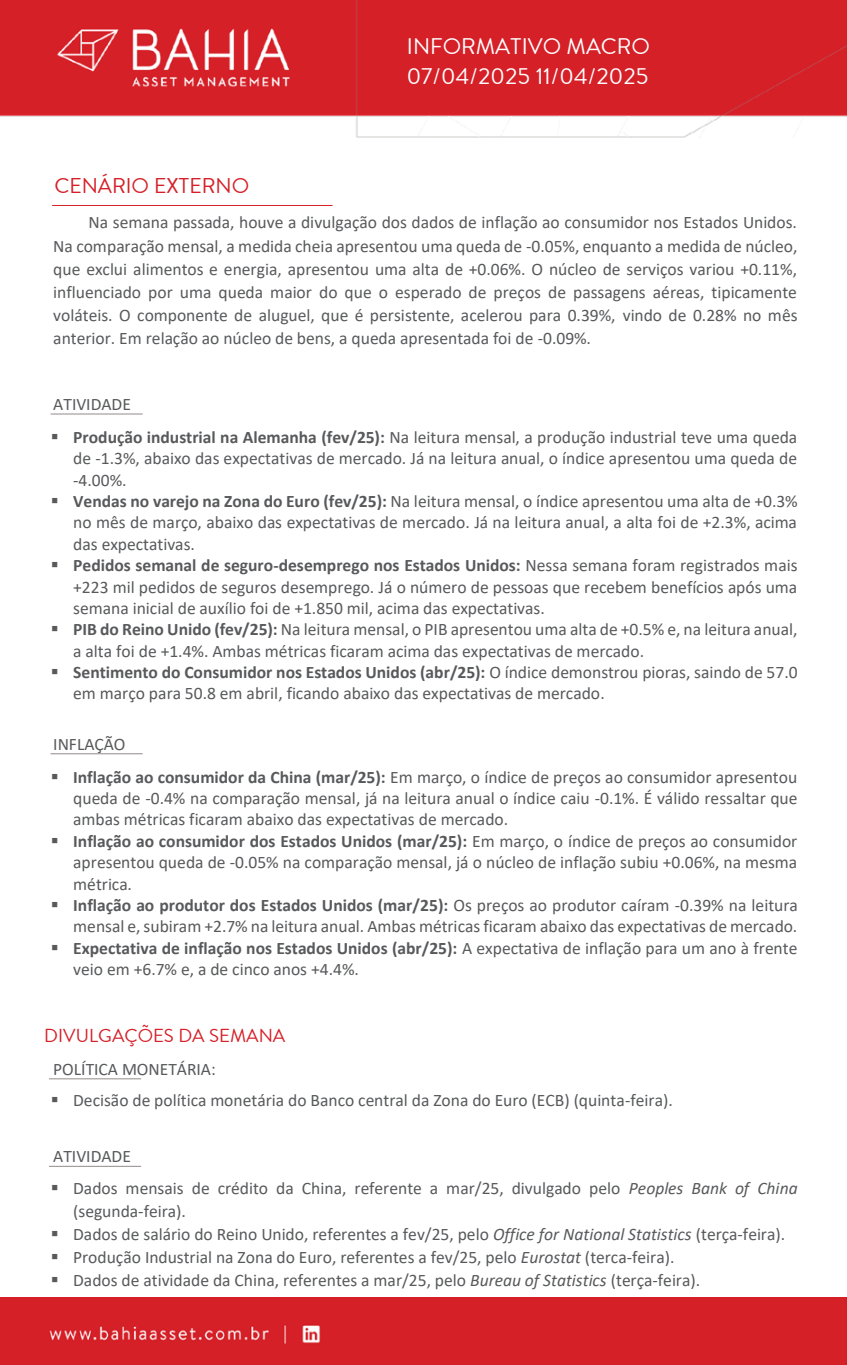
<style>
.page{position:relative;width:847px;height:1365px;background:#fff}
.page>*{position:absolute;margin:0;border:0;box-sizing:border-box;transform-origin:0 0}
.t1{font:22.5px/29.2px "Brandon Text Office";color:#fff}
.t2{font:21.25px "Brandon Text Office";color:#d52028}
.t3{font:18.75px "Brandon Text Office";color:#d52028}
.t4{font:17.5px/21.4px "Calibri";color:#58595b;text-align:justify}
.s1{font-weight:700}
.s2{font-style:italic}
</style>
<div class="page">
<img style="left:0;top:0;width:847px;height:137px">
<div style="left:0;top:1297px;width:847px;height:67px;background:#d52028"></div>
<hr style="left:51px;top:413px;width:92px;height:1px;background:#928b89">
<hr style="left:52px;top:205px;width:281px;height:1px;background:#d52028">
<hr style="left:49px;top:1165px;width:92px;height:1px;background:#928b89">
<hr style="left:51px;top:753px;width:92px;height:1px;background:#928b89">
<hr style="left:49px;top:1078px;width:92px;height:1px;background:#928b89">
<p class="t1" style="left:407px;top:31px;width:245px">INFORMATIVO MACRO<br>07/04/2025 11/04/2025</p>
<p class="t2" style="left:54px;top:171px;width:196px">CENÁRIO EXTERNO</p>
<p class="t4" style="left:53px;top:211px;width:746px;line-height:23px;text-indent:35px">Na semana passada, houve a divulgação dos dados de inflação ao consumidor nos Estados Unidos.<br>Na comparação mensal, a medida cheia apresentou uma queda de -0.05%, enquanto a medida de núcleo, que exclui alimentos e energia, apresentou uma alta de +0.06%. O núcleo de serviços variou +0.11%, influenciado por uma queda maior do que o esperado de preços de passagens aéreas, tipicamente voláteis. O componente de aluguel, que é persistente, acelerou para 0.39%, vindo de 0.28% no mês anterior. Em relação ao núcleo de bens, a queda apresentada foi de -0.09%.</p>
<p class="t4" style="left:53px;top:393px;width:79px">ATIVIDADE</p>
<p class="t4" style="left:73px;top:426px;width:726px;text-indent:-22px">▪ <span class="s1">Produção industrial na Alemanha (fev/25):</span> Na leitura mensal, a produção industrial teve uma queda de -1.3%, abaixo das expectativas de mercado. Já na leitura anual, o índice apresentou uma queda de -4.00%.</p>
<p class="t4" style="left:73px;top:490px;width:726px;text-indent:-22px">▪ <span class="s1">Vendas no varejo na Zona do Euro (fev/25):</span> Na leitura mensal, o índice apresentou uma alta de +0.3% no mês de março, abaixo das expectativas de mercado. Já na leitura anual, a alta foi de +2.3%, acima das expectativas.</p>
<p class="t4" style="left:73px;top:554px;width:726px;text-indent:-22px">▪ <span class="s1">Pedidos semanal de seguro-desemprego nos Estados Unidos:</span> Nessa semana foram registrados mais +223 mil pedidos de seguros desemprego. Já o número de pessoas que recebem benefícios após uma semana inicial de auxílio foi de +1.850 mil, acima das expectativas.</p>
<p class="t4" style="left:73px;top:618px;width:726px;text-indent:-22px">▪ <span class="s1">PIB do Reino Unido (fev/25):</span> Na leitura mensal, o PIB apresentou uma alta de +0.5% e, na leitura anual, a alta foi de +1.4%. Ambas métricas ficaram acima das expectativas de mercado.</p>
<p class="t4" style="left:73px;top:661px;width:726px;text-indent:-23px">▪ <span class="s1">Sentimento do Consumidor nos Estados Unidos (abr/25):</span> O índice demonstrou pioras, saindo de 57.0 em março para 50.8 em abril, ficando abaixo das expectativas de mercado.</p>
<p class="t4" style="left:53px;top:732px;width:74px">INFLAÇÃO</p>
<p class="t4" style="left:73px;top:765px;width:726px;text-indent:-22px">▪ <span class="s1">Inflação ao consumidor da China (mar/25):</span> Em março, o índice de preços ao consumidor apresentou queda de -0.4% na comparação mensal, já na leitura anual o índice caiu -0.1%. É válido ressaltar que ambas métricas ficaram abaixo das expectativas de mercado.</p>
<p class="t4" style="left:73px;top:829px;width:726px;text-indent:-23px">▪ <span class="s1">Inflação ao consumidor dos Estados Unidos (mar/25):</span> Em março, o índice de preços ao consumidor apresentou queda de -0.05% na comparação mensal, já o núcleo de inflação subiu +0.06%, na mesma métrica.</p>
<p class="t4" style="left:51px;top:894px;width:748px;text-align:right">▪ <span class="s1">Inflação ao produtor dos Estados Unidos (mar/25):</span> Os preços ao produtor caíram -0.39% na leitura mensal e, subiram +2.7% na leitura anual. Ambas métricas ficaram abaixo das expectativas de mercado.</p>
<p class="t4" style="left:73px;top:936px;width:726px;text-indent:-22px">▪ <span class="s1">Expectativa de inflação nos Estados Unidos (abr/25):</span> A expectativa de inflação para um ano à frente veio em +6.7% e, a de cinco anos +4.4%.</p>
<p class="t3" style="left:44px;top:1023px;width:243px">DIVULGAÇÕES DA SEMANA</p>
<p class="t4" style="left:53px;top:1057px;width:164px">POLÍTICA MONETÁRIA:</p>
<p class="t4" style="left:51px;top:1089px;width:624px">▪ Decisão de política monetária do Banco central da Zona do Euro (ECB) (quinta-feira).</p>
<p class="t4" style="left:53px;top:1145px;width:79px">ATIVIDADE</p>
<p class="t4" style="left:73px;top:1175px;width:726px;line-height:23.1px;text-indent:-22px">▪ Dados mensais de crédito da China, referente a mar/25, divulgado pelo <span class="s2">Peoples Bank of China </span>(segunda-feira).</p>
<p class="t4" style="left:51px;top:1222px;width:736px">▪ Dados de salário do Reino Unido, referentes a fev/25, pelo <span class="s2">Office for National Statistics</span> (terça-feira).</p>
<p class="t4" style="left:51px;top:1245px;width:625px">▪ Produção Industrial na Zona do Euro, referentes a fev/25, pelo <span class="s2">Eurostat</span> (terca-feira).</p>
<p class="t4" style="left:51px;top:1269px;width:651px">▪ Dados de atividade da China, referentes a mar/25, pelo <span class="s2">Bureau of Statistics</span> (terça-feira).</p>
</div>
